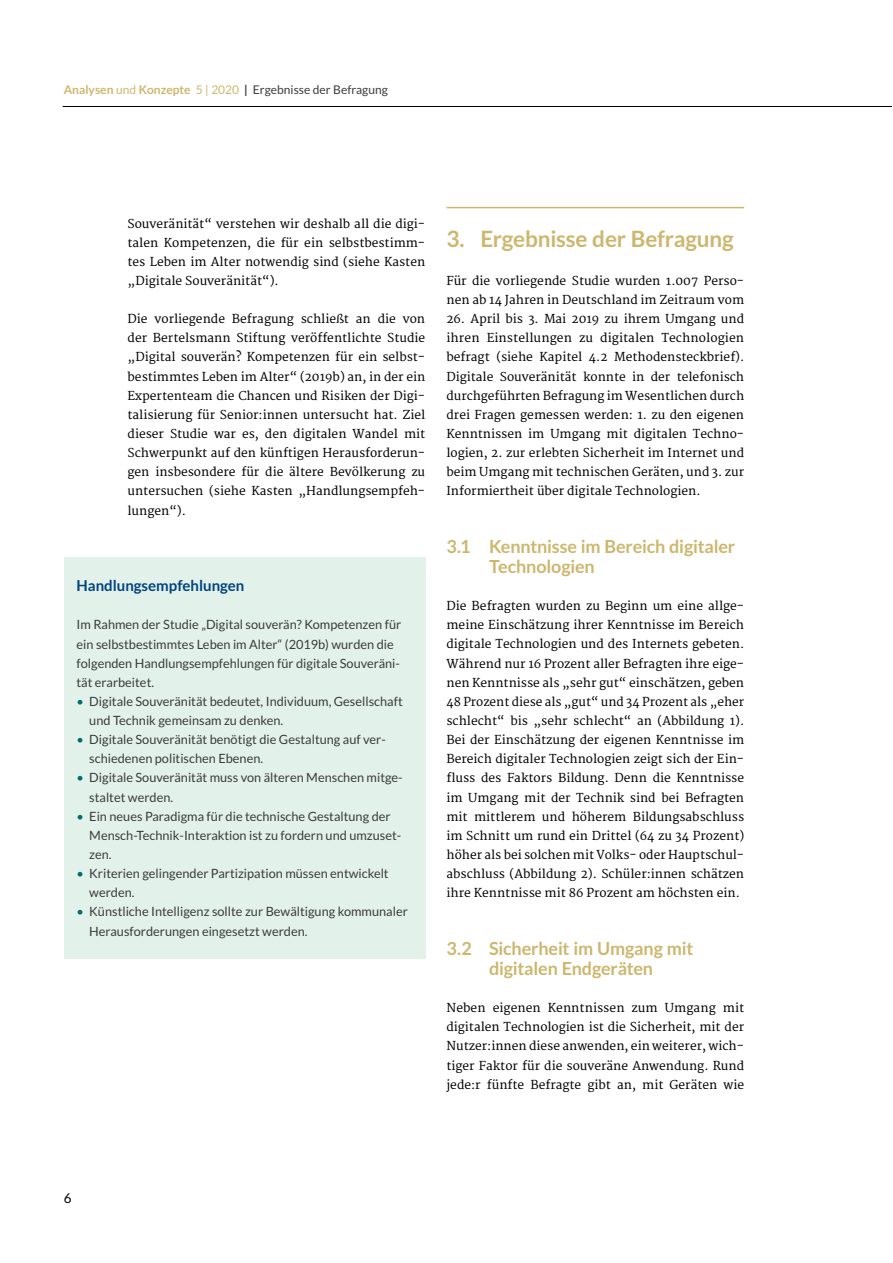
<style>
.page{position:relative;width:893px;height:1263px;background:#fff}
.page>*{position:absolute;margin:0;border:0;box-sizing:border-box;transform-origin:0 0}
.t1{font:700 22.5px "Lato";letter-spacing:-.01em;color:#cdb76e}
.t2{font:700 18px/20.2px "Lato";letter-spacing:-.01em;color:#cdb76e}
.t3{font:700 15px "Lato";color:#004380}
.t4{font:13.5px "Lato";color:#000}
.t5{font:12.75px/19.2px "Lato";color:#3a3b3b}
.t6{font:12px/19.2px "Merriweather";color:#000;text-align:justify}
.t7{font:12px "Lato";color:#3a3b3b}
.s1{font-weight:700;color:#cdb76e}
.s2{color:#cdb76e}
.s3{font-weight:700}
.s4{color:#006b68}
</style>
<div class="page">
<hr style="left:63px;top:106px;width:829px;height:1px;background:#000">
<div style="left:64px;top:557px;width:361px;height:402px;background:#e3f1eb"></div>
<hr style="left:446px;top:207px;width:298px;height:1px;background:#cdb76e">
<p class="t7" style="left:64px;top:83px;width:326px"><span class="s1">Analysen</span> <span class="s2">und</span> <span class="s1">Konzepte</span> <span class="s2">5 | 2020</span> <span class="s3">|</span> Ergebnisse der Befragung</p>
<p class="t6" style="left:128px;top:214px;width:299px">Souveränität“ verstehen wir deshalb all die digi&shy;talen Kompetenzen, die für ein selbstbestimm&shy;tes Leben im Alter notwendig sind (siehe Kasten „Digitale Souveränität“).</p>
<p class="t6" style="left:128px;top:310px;width:299px">Die vorliegende Befragung schließt an die von der Bertelsmann Stiftung veröffentlichte Studie „Digital souverän? Kompetenzen für ein selbst&shy;bestimmtes Leben im Alter“ (2019b) an, in der ein Expertenteam die Chancen und Risiken der Digi&shy;talisierung für Senior:innen untersucht hat. Ziel dieser Studie war es, den digitalen Wandel mit Schwerpunkt auf den künftigen Herausforderun&shy;gen insbesondere für die ältere Bevölkerung zu untersuchen (siehe Kasten „Handlungsempfeh&shy;lungen“).</p>
<p class="t3" style="left:77px;top:577px;width:169px">Handlungsempfehlungen</p>
<p class="t5" style="left:77px;top:615px;width:326px">Im Rahmen der Studie „Digital souverän? Kompetenzen für ein selbstbestimmtes Leben im Alter“ (2019b) wurden die folgenden Handlungsempfehlungen für digitale Souveräni&shy;tät erarbeitet.</p>
<p class="t5" style="left:89px;top:692px;width:315px;text-indent:-13px"><span class="s4">•</span> Digitale Souveränität bedeutet, Individuum, Gesellschaft und Technik gemeinsam zu denken.</p>
<p class="t5" style="left:89px;top:730px;width:298px;text-indent:-13px"><span class="s4">•</span> Digitale Souveränität benötigt die Gestaltung auf ver&shy;schiedenen politischen Ebenen.</p>
<p class="t5" style="left:89px;top:768px;width:315px;text-indent:-13px"><span class="s4">•</span> Digitale Souveränität muss von älteren Menschen mitge&shy;staltet werden.</p>
<p class="t5" style="left:89px;top:806px;width:314px;text-indent:-13px"><span class="s4">•</span> Ein neues Paradigma für die technische Gestaltung der<br>Mensch-Technik-Interaktion ist zu fordern und umzuset&shy;zen.</p>
<p class="t5" style="left:89px;top:864px;width:301px;text-indent:-13px"><span class="s4">•</span> Kriterien gelingender Partizipation müssen entwickelt werden.</p>
<p class="t5" style="left:89px;top:902px;width:320px;text-indent:-13px"><span class="s4">•</span> Künstliche Intelligenz sollte zur Bewältigung kommunaler<br>Herausforderungen eingesetzt werden.</p>
<h1 class="t1" style="left:446px;top:226px;width:289px">3. Ergebnisse der Befragung</h1>
<p class="t6" style="left:446px;top:272px;width:299px">Für die vorliegende Studie wurden 1.007 Perso&shy;nen ab 14 Jahren in Deutschland im Zeitraum vom</p>
<p class="t6" style="left:446px;top:310px;width:299px">26. April bis 3. Mai 2019 zu ihrem Umgang und ihren Einstellungen zu digitalen Technologien befragt (siehe Kapitel 4.2 Methodensteckbrief).<br>Digitale Souveränität konnte in der telefonisch durchgeführten Befragung im Wesentlichen durch drei Fragen gemessen werden: 1. zu den eigenen Kenntnissen im Umgang mit digitalen Techno&shy;logien, 2. zur erlebten Sicherheit im Internet und beim Umgang mit technischen Geräten, und 3. zur Informiertheit über digitale Technologien.</p>
<h2 class="t2" style="left:489px;top:536px;width:248px;text-indent:-43px">3.1 Kenntnisse im Bereich digitaler<br>Technologien</h2>
<p class="t6" style="left:446px;top:597px;width:299px">Die Befragten wurden zu Beginn um eine allge&shy;meine Einschätzung ihrer Kenntnisse im Bereich digitale Technologien und des Internets gebeten.<br>Während nur 16 Prozent aller Befragten ihre eige&shy;nen Kenntnisse als „sehr gut“ einschätzen, geben 48 Prozent diese als „gut“ und 34 Prozent als „eher schlecht“ bis „sehr schlecht“ an (Abbildung 1).<br>Bei der Einschätzung der eigenen Kenntnisse im Bereich digitaler Technologien zeigt sich der Ein&shy;fluss des Faktors Bildung. Denn die Kenntnisse im Umgang mit der Technik sind bei Befragten mit mittlerem und höherem Bildungsabschluss im Schnitt um rund ein Drittel (64 zu 34 Prozent) höher als bei solchen mit Volks- oder Hauptschul&shy;abschluss (Abbildung 2). Schüler:innen schätzen ihre Kenntnisse mit 86 Prozent am höchsten ein.</p>
<h2 class="t2" style="left:446px;top:938px;width:248px;text-align:center">3.2 Sicherheit im Umgang mit digitalen Endgeräten</h2>
<p class="t6" style="left:446px;top:999px;width:299px">Neben eigenen Kenntnissen zum Umgang mit digitalen Technologien ist die Sicherheit, mit der Nutzer:innen diese anwenden, ein weiterer, wich&shy;tiger Faktor für die souveräne Anwendung. Rund jede:r fünfte Befragte gibt an, mit Geräten wie</p>
<p class="t4" style="left:64px;top:1191px;width:9px">6</p>
</div>
